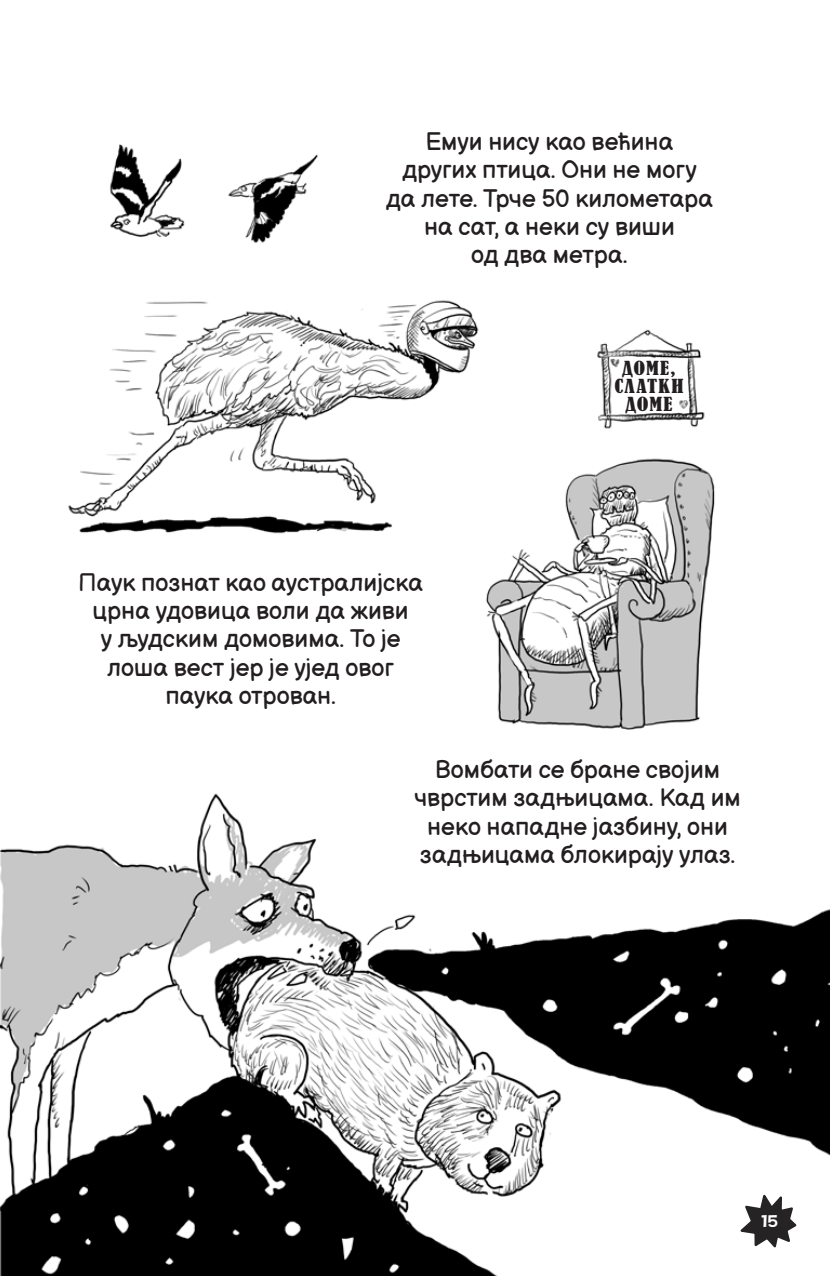
<style>
.page{position:relative;width:830px;height:1276px;background:#fff}
.page>*{position:absolute;margin:0;border:0;box-sizing:border-box;transform-origin:0 0}
.t1{font:24.75px/28.3px "Balsamiq Sans";color:#231f20;text-align:center}
.t2{font:18.22px "MEXE";color:#fff;scale:1.11 1}
.t3{font:18px/18px "NK 23";letter-spacing:.05em;color:#231f20;text-align:center;scale:1.21 1}
</style>
<div class="page">
<img style="left:0;top:144px;width:829px;height:1132px">
<svg style="left:736px;top:1190px;width:62px;height:61px"></svg>
<p class="t1" style="left:385px;top:126px;width:328px">Емуи нису као већина других птица. Они не могу да лете. Трче 50 километара на сат, а неки су виши<br>од два метра.</p>
<p class="t1" style="left:78px;top:567px;width:346px">Паук познат као аустралијска црна удовица воли да живи<br>у људским домовима. То је лоша вест јер је ујед овог паука отрован.</p>
<p class="t3" style="left:614px;top:359px;width:58px">ДОМЕ,<br>СЛАТКИ<br>ДОМЕ</p>
<p class="t1" style="left:414px;top:754px;width:328px">Вомбати се бране својим чврстим задњицама. Кад им неко нападне јазбину, они задњицама блокирају улаз.</p>
<p class="t2" style="left:760px;top:1210px;width:16px">15</p>
</div>
